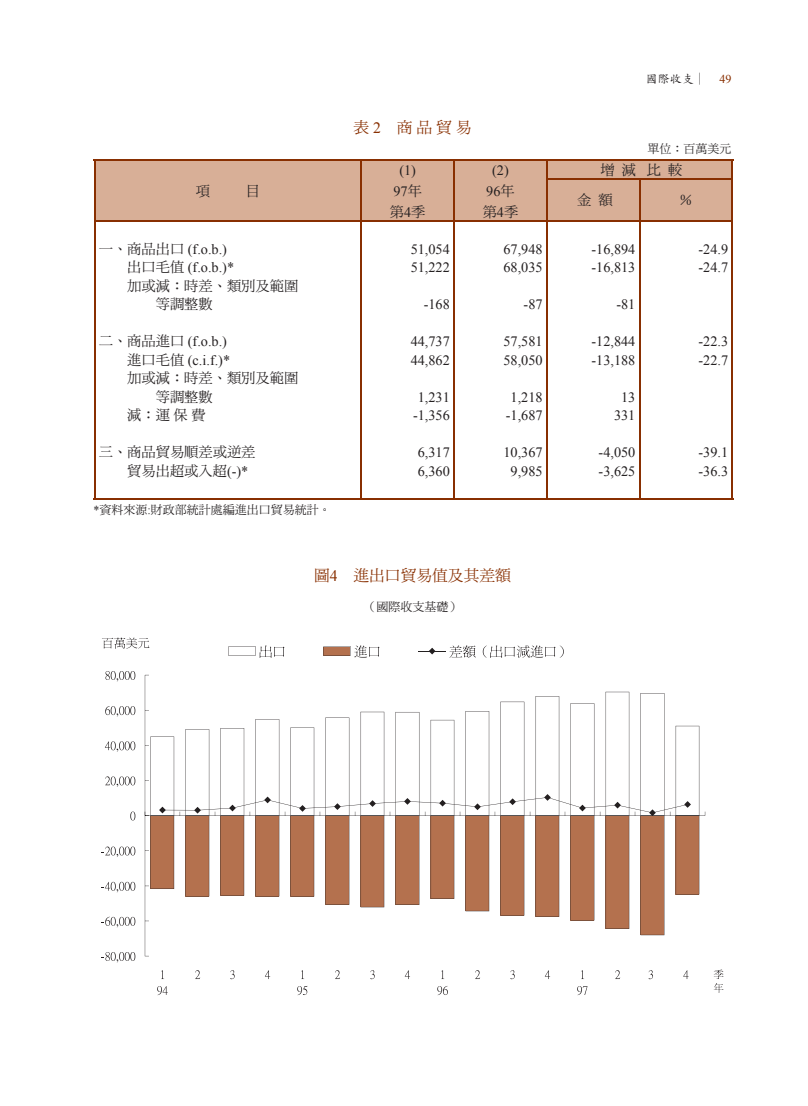
<style>
.page{position:relative;width:808px;height:1106px;background:#fff}
.page>*{position:absolute;margin:0;border:0;box-sizing:border-box;transform-origin:0 0}
.t1{font:15.75px "DF Ming Std W5";color:#882f01}
.t2{font:14.25px/21px "Times New Roman";color:#231f20;text-align:center}
.t3{font:14.25px/18.5px "DF Ming Std W5";color:#231f20}
.t4{font:12px "DF Ming Std W5";color:#231f20}
.t5{font:12px "DF Kai Shu Std W5";color:#231f20}
.s1{font-family:"Times New Roman"}
.s2{font-family:"DF Ming Std W5"}
.s3{font-family:"Times New Roman";color:#882f01}
</style>
<div class="page">
<div style="left:95px;top:161px;width:636px;height:59px;background:#d8af97"></div>
<svg style="left:361px;top:161px;width:1px;height:18px"></svg>
<svg style="left:454px;top:161px;width:1px;height:18px"></svg>
<hr style="left:361px;top:179px;width:1px;height:41px;background:#882f01">
<hr style="left:454px;top:179px;width:1px;height:41px;background:#882f01">
<svg style="left:546px;top:161px;width:1px;height:17px"></svg>
<hr style="left:546px;top:178px;width:94px;height:1px;background:#882f01">
<hr style="left:546px;top:179px;width:1px;height:41px;background:#882f01">
<hr style="left:640px;top:178px;width:91px;height:1px;background:#882f01">
<hr style="left:639px;top:179px;width:1px;height:41px;background:#882f01">
<hr style="left:95px;top:220px;width:266px;height:1px;background:#882f01">
<hr style="left:361px;top:220px;width:93px;height:1px;background:#882f01">
<hr style="left:454px;top:220px;width:93px;height:1px;background:#882f01">
<hr style="left:547px;top:220px;width:93px;height:1px;background:#882f01">
<hr style="left:640px;top:220px;width:91px;height:1px;background:#882f01">
<svg style="left:361px;top:221px;width:1px;height:276px"></svg>
<svg style="left:454px;top:221px;width:1px;height:276px"></svg>
<svg style="left:546px;top:221px;width:1px;height:276px"></svg>
<svg style="left:639px;top:221px;width:1px;height:276px"></svg>
<hr style="left:94px;top:159px;width:267px;height:2px;background:#882f01">
<svg style="left:94px;top:161px;width:1px;height:18px"></svg>
<hr style="left:361px;top:159px;width:93px;height:2px;background:#882f01">
<hr style="left:454px;top:159px;width:93px;height:2px;background:#882f01">
<hr style="left:94px;top:179px;width:1px;height:42px;background:#882f01">
<hr style="left:547px;top:159px;width:93px;height:2px;background:#882f01">
<hr style="left:640px;top:159px;width:93px;height:2px;background:#882f01">
<svg style="left:731px;top:161px;width:2px;height:18px"></svg>
<hr style="left:731px;top:179px;width:2px;height:42px;background:#882f01">
<svg style="left:94px;top:221px;width:1px;height:276px"></svg>
<svg style="left:731px;top:221px;width:2px;height:276px"></svg>
<hr style="left:94px;top:497px;width:267px;height:2px;background:#882f01">
<hr style="left:361px;top:497px;width:93px;height:2px;background:#882f01">
<hr style="left:454px;top:497px;width:93px;height:2px;background:#882f01">
<hr style="left:547px;top:497px;width:93px;height:2px;background:#882f01">
<hr style="left:640px;top:497px;width:93px;height:2px;background:#882f01">
<svg style="left:145px;top:675px;width:560px;height:281px"></svg>
<svg style="left:151px;top:736px;width:23px;height:153px"></svg>
<svg style="left:185px;top:729px;width:24px;height:167px"></svg>
<svg style="left:221px;top:728px;width:23px;height:167px"></svg>
<svg style="left:255px;top:719px;width:24px;height:177px"></svg>
<svg style="left:291px;top:727px;width:23px;height:169px"></svg>
<svg style="left:325px;top:717px;width:24px;height:187px"></svg>
<svg style="left:361px;top:711px;width:23px;height:196px"></svg>
<svg style="left:396px;top:712px;width:23px;height:193px"></svg>
<svg style="left:431px;top:720px;width:23px;height:179px"></svg>
<svg style="left:466px;top:711px;width:23px;height:200px"></svg>
<svg style="left:500px;top:701px;width:24px;height:214px"></svg>
<svg style="left:536px;top:696px;width:23px;height:220px"></svg>
<svg style="left:570px;top:703px;width:24px;height:217px"></svg>
<svg style="left:606px;top:692px;width:23px;height:236px"></svg>
<svg style="left:640px;top:693px;width:24px;height:242px"></svg>
<svg style="left:676px;top:726px;width:23px;height:90px"></svg>
<svg style="left:101px;top:952px;width:34px;height:10px"></svg>
<svg style="left:101px;top:916px;width:34px;height:11px"></svg>
<svg style="left:101px;top:881px;width:34px;height:11px"></svg>
<svg style="left:101px;top:846px;width:34px;height:11px"></svg>
<svg style="left:130px;top:811px;width:5px;height:9px"></svg>
<svg style="left:105px;top:776px;width:30px;height:11px"></svg>
<svg style="left:105px;top:741px;width:30px;height:11px"></svg>
<svg style="left:105px;top:706px;width:30px;height:10px"></svg>
<svg style="left:105px;top:671px;width:30px;height:10px"></svg>
<svg style="left:161px;top:970px;width:3px;height:9px"></svg>
<svg style="left:157px;top:986px;width:11px;height:9px"></svg>
<svg style="left:195px;top:970px;width:5px;height:9px"></svg>
<svg style="left:230px;top:970px;width:5px;height:9px"></svg>
<svg style="left:265px;top:970px;width:5px;height:9px"></svg>
<svg style="left:301px;top:970px;width:3px;height:9px"></svg>
<svg style="left:297px;top:986px;width:10px;height:9px"></svg>
<svg style="left:335px;top:970px;width:5px;height:9px"></svg>
<svg style="left:370px;top:970px;width:5px;height:9px"></svg>
<svg style="left:405px;top:970px;width:5px;height:9px"></svg>
<svg style="left:441px;top:970px;width:3px;height:9px"></svg>
<svg style="left:437px;top:986px;width:11px;height:9px"></svg>
<svg style="left:475px;top:970px;width:5px;height:9px"></svg>
<svg style="left:510px;top:970px;width:5px;height:9px"></svg>
<svg style="left:545px;top:970px;width:5px;height:9px"></svg>
<svg style="left:581px;top:970px;width:3px;height:9px"></svg>
<svg style="left:577px;top:986px;width:10px;height:9px"></svg>
<svg style="left:615px;top:970px;width:5px;height:9px"></svg>
<svg style="left:649px;top:970px;width:4px;height:9px"></svg>
<svg style="left:683px;top:970px;width:5px;height:9px"></svg>
<svg style="left:228px;top:645px;width:56px;height:13px"></svg>
<svg style="left:323px;top:645px;width:56px;height:12px"></svg>
<svg style="left:418px;top:645px;width:58px;height:13px"></svg>
<svg style="left:483px;top:645px;width:81px;height:13px"></svg>
<svg style="left:102px;top:637px;width:47px;height:11px"></svg>
<svg style="left:714px;top:969px;width:9px;height:23px"></svg>
<p class="t3" style="left:196px;top:181px;width:16px">項</p>
<p class="t3" style="left:246px;top:181px;width:16px">目</p>
<p class="t1" style="left:353px;top:118px;width:120px">表<span class="s1">2</span> 商品貿易</p>
<p class="t2" style="left:393px;top:159px;width:30px">(1)<br>97<span class="s2">年</span></p>
<p class="t3" style="left:390px;top:202px;width:37px">第<span class="s1">4</span>季</p>
<p class="t2" style="left:486px;top:159px;width:30px">(2)<br>96<span class="s2">年</span></p>
<p class="t3" style="left:483px;top:202px;width:37px">第<span class="s1">4</span>季</p>
<p class="t5" style="left:646px;top:73px;width:87px">國際收支∣ <span class="s3">49</span></p>
<p class="t4" style="left:647px;top:143px;width:85px">單位：百萬美元</p>
<p class="t3" style="left:577px;top:154px;width:107px;line-height:30.3px;text-indent:23px">增減 比較金額</p>
<p class="t3" style="left:679px;top:190px;width:16px">％</p>
<p class="t2" style="left:99px;top:238px;width:130px"><span class="s2">一、商品出口</span> (f.o.b.)</p>
<p class="t2" style="left:411px;top:238px;width:41px">51,054</p>
<p class="t2" style="left:503px;top:238px;width:41px">67,948</p>
<p class="t2" style="left:591px;top:238px;width:45px">-16,894</p>
<p class="t2" style="left:698px;top:238px;width:31px">-24.9</p>
<p class="t2" style="left:127px;top:257px;width:108px"><span class="s2">出口毛值</span> (f.o.b.)*</p>
<p class="t2" style="left:411px;top:257px;width:41px">51,222</p>
<p class="t2" style="left:503px;top:257px;width:41px">68,035</p>
<p class="t2" style="left:591px;top:257px;width:45px">-16,813</p>
<p class="t2" style="left:698px;top:257px;width:31px">-24.7</p>
<p class="t3" style="left:156px;top:276px;width:144px;text-indent:-29px">加或減：時差、類別及範圍等調整數</p>
<p class="t2" style="left:424px;top:294px;width:28px">-168</p>
<p class="t2" style="left:524px;top:294px;width:20px">-87</p>
<p class="t2" style="left:616px;top:294px;width:20px">-81</p>
<p class="t2" style="left:99px;top:331px;width:130px"><span class="s2">二、商品進口</span> (f.o.b.)</p>
<p class="t2" style="left:411px;top:331px;width:41px">44,737</p>
<p class="t2" style="left:503px;top:331px;width:41px">57,581</p>
<p class="t2" style="left:591px;top:331px;width:45px">-12,844</p>
<p class="t2" style="left:698px;top:331px;width:31px">-22.3</p>
<p class="t2" style="left:127px;top:349px;width:104px"><span class="s2">進口毛值</span> (c.i.f.)*</p>
<p class="t2" style="left:411px;top:349px;width:41px">44,862</p>
<p class="t2" style="left:503px;top:349px;width:41px">58,050</p>
<p class="t2" style="left:591px;top:349px;width:45px">-13,188</p>
<p class="t2" style="left:698px;top:349px;width:31px">-22.7</p>
<p class="t3" style="left:156px;top:369px;width:144px;text-indent:-29px">加或減：時差、類別及範圍等調整數</p>
<p class="t2" style="left:418px;top:386px;width:34px">1,231</p>
<p class="t2" style="left:511px;top:386px;width:34px">1,218</p>
<p class="t2" style="left:621px;top:386px;width:16px">13</p>
<p class="t3" style="left:127px;top:406px;width:80px">減：運保費</p>
<p class="t2" style="left:413px;top:405px;width:38px">-1,356</p>
<p class="t2" style="left:506px;top:405px;width:38px">-1,687</p>
<p class="t2" style="left:614px;top:405px;width:23px">331</p>
<p class="t3" style="left:99px;top:443px;width:158px">三、商品貿易順差或逆差</p>
<p class="t2" style="left:418px;top:442px;width:34px">6,317</p>
<p class="t2" style="left:503px;top:442px;width:41px">10,367</p>
<p class="t2" style="left:598px;top:442px;width:38px">-4,050</p>
<p class="t2" style="left:698px;top:442px;width:31px">-39.1</p>
<p class="t3" style="left:127px;top:461px;width:123px">貿易出超或入超<span class="s1">(-)*</span></p>
<p class="t2" style="left:418px;top:460px;width:34px">6,360</p>
<p class="t2" style="left:511px;top:460px;width:34px">9,985</p>
<p class="t2" style="left:598px;top:460px;width:38px">-3,625</p>
<p class="t2" style="left:698px;top:460px;width:31px">-36.3</p>
<p class="t4" style="left:94px;top:503px;width:239px"><span class="s1">*</span>資料來源<span class="s1">:</span>財政部統計處編進出口貿易統計。</p>
<p class="t1" style="left:314px;top:567px;width:198px">圖<span class="s1">4</span> 進出口貿易值及其差額</p>
<p class="t4" style="left:364px;top:599px;width:97px">（國際收支基礎）</p>
</div>
